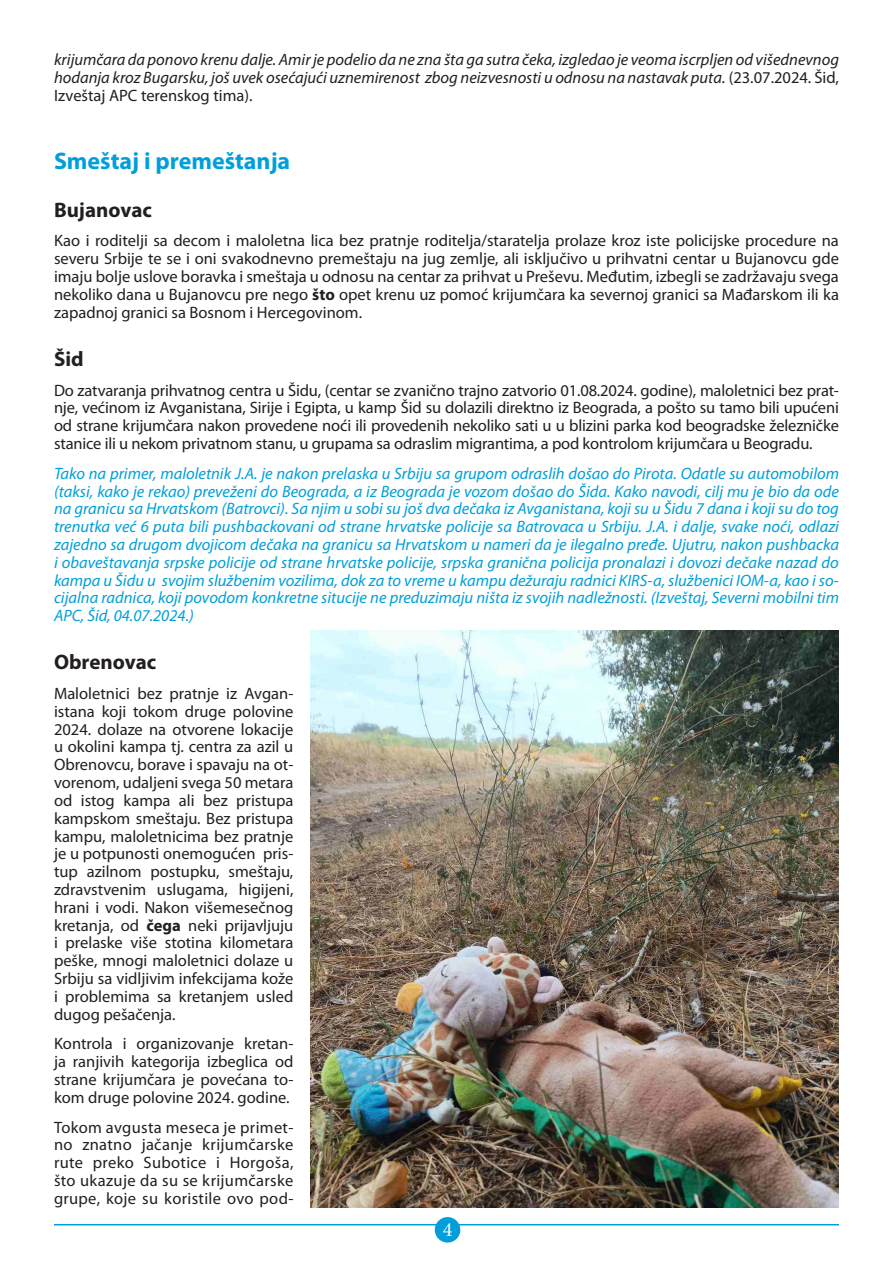
<style>
.page{position:relative;width:893px;height:1263px;background:#fff}
.page>*{position:absolute;margin:0;border:0;box-sizing:border-box;transform-origin:0 0}
.t1{font:700 24px "Myriad Pro";color:#009fda}
.t2{font:700 21px "Myriad Pro";color:#231f20}
.t3{font:20.1px "Minion Pro";color:#fff}
.t4{font:16.5px/17.9px "Myriad Pro";color:#231f20;text-align:justify}
.t5{font:italic 16.5px/17.9px "Myriad Pro";color:#009fda;text-align:justify}
.t6{font:italic 16.5px/17.9px "Myriad Pro";color:#231f20;text-align:justify}
.s1{font-style:normal}
.s2{font-weight:700}
</style>
<div class="page">
<hr style="left:54px;top:1224px;width:785px;height:1px;background:#009fda">
<div style="left:435px;top:1217px;width:25px;height:25px;background:#009fda;border-radius:50%"></div>
<img style="left:310px;top:630px;width:529px;height:578px">
<p class="t6" style="left:54px;top:51px;width:786px">krijumčara da ponovo krenu dalje. Amir je podelio da ne zna šta ga sutra čeka, izgledao je veoma iscrpljen od višednevnog hodanja kroz Bugarsku, još uvek osećajući uznemirenost zbog neizvesnosti u odnosu na nastavak puta. <span class="s1">(23.07.2024. Šid, Izveštaj APC terenskog tima).</span></p>
<p class="t1" style="left:54px;top:147px;width:238px">Smeštaj i premeštanja</p>
<p class="t2" style="left:54px;top:198px;width:99px">Bujanovac</p>
<p class="t4" style="left:54px;top:232px;width:786px">Kao i roditelji sa decom i maloletna lica bez pratnje roditelja/staratelja prolaze kroz iste policijske procedure na severu Srbije te se i oni svakodnevno premeštaju na jug zemlje, ali isključivo u prihvatni centar u Bujanovcu gde imaju bolje uslove boravka i smeštaja u odnosu na centar za prihvat u Preševu. Međutim, izbegli se zadržavaju svega nekoliko dana u Bujanovcu pre nego <span class="s2">što</span> opet krenu uz pomoć krijumčara ka severnoj granici sa Mađarskom ili ka zapadnoj granici sa Bosnom i Hercegovinom.</p>
<p class="t2" style="left:54px;top:347px;width:31px">Šid</p>
<p class="t4" style="left:54px;top:381px;width:786px">Do zatvaranja prihvatnog centra u Šidu, (centar se zvanično trajno zatvorio 01.08.2024. godine), maloletnici bez prat&shy;nje, većinom iz Avganistana, Sirije i Egipta, u kamp Šid su dolazili direktno iz Beograda, a pošto su tamo bili upućeni od strane krijumčara nakon provedene noći ili provedenih nekoliko sati u u blizini parka kod beogradske železničke stanice ili u nekom privatnom stanu, u grupama sa odraslim migrantima, a pod kontrolom krijumčara u Beogradu.</p>
<p class="t5" style="left:54px;top:465px;width:787px">Tako na primer, maloletnik J.A. je nakon prelaska u Srbiju sa grupom odraslih došao do Pirota. Odatle su automobilom (taksi, kako je rekao) preveženi do Beograda, a iz Beograda je vozom došao do Šida. Kako navodi, cilj mu je bio da ode na granicu sa Hrvatskom (Batrovci). Sa njim u sobi su još dva dečaka iz Avganistana, koji su u Šidu 7 dana i koji su do tog trenutka već 6 puta bili pushbackovani od strane hrvatske policije sa Batrovaca u Srbiju. J.A. i dalje, svake noći, odlazi zajedno sa drugom dvojicom dečaka na granicu sa Hrvatskom u nameri da je ilegalno pređe. Ujutru, nakon pushbacka i obaveštavanja srpske policije od strane hrvatske policije, srpska granična policija pronalazi i dovozi dečake nazad do kampa u Šidu u svojim službenim vozilima, dok za to vreme u kampu dežuraju radnici KIRS-a, službenici IOM-a, kao i so&shy;cijalna radnica, koji povodom konkretne situcije ne preduzimaju ništa iz svojih nadležnosti. (Izveštaj, Severni mobilni tim APC, Šid, 04.07.2024.)</p>
<p class="t2" style="left:54px;top:650px;width:104px">Obrenovac</p>
<p class="t4" style="left:54px;top:685px;width:241px">Maloletnici bez pratnje iz Avgan&shy;istana koji tokom druge polovine 2024. dolaze na otvorene lokacije u okolini kampa tj. centra za azil u Obrenovcu, borave i spavaju na ot&shy;vorenom, udaljeni svega 50 metara od istog kampa ali bez pristupa kampskom smeštaju. Bez pristupa kampu, maloletnicima bez pratnje je u potpunosti onemogućen pris&shy;tup azilnom postupku, smeštaju, zdravstvenim uslugama, higijeni, hrani i vodi. Nakon višemesečnog kretanja, od <span class="s2">čega</span> neki prijavljuju i prelaske više stotina kilometara peške, mnogi maloletnici dolaze u Srbiju sa vidljivim infekcijama kože i problemima sa kretanjem usled dugog pešačenja.</p>
<p class="t4" style="left:54px;top:1035px;width:241px">Kontrola i organizovanje kretan&shy;ja ranjivih kategorija izbeglica od strane krijumčara je povećana to&shy;kom druge polovine 2024. godine.</p>
<p class="t4" style="left:54px;top:1118px;width:241px">Tokom avgusta meseca je primet&shy;no znatno jačanje krijumčarske rute preko Subotice i Horgoša, što ukazuje da su se krijumčarske grupe, koje su koristile ovo pod-</p>
<p class="t3" style="left:443px;top:1216px;width:11px">4</p>
</div>
